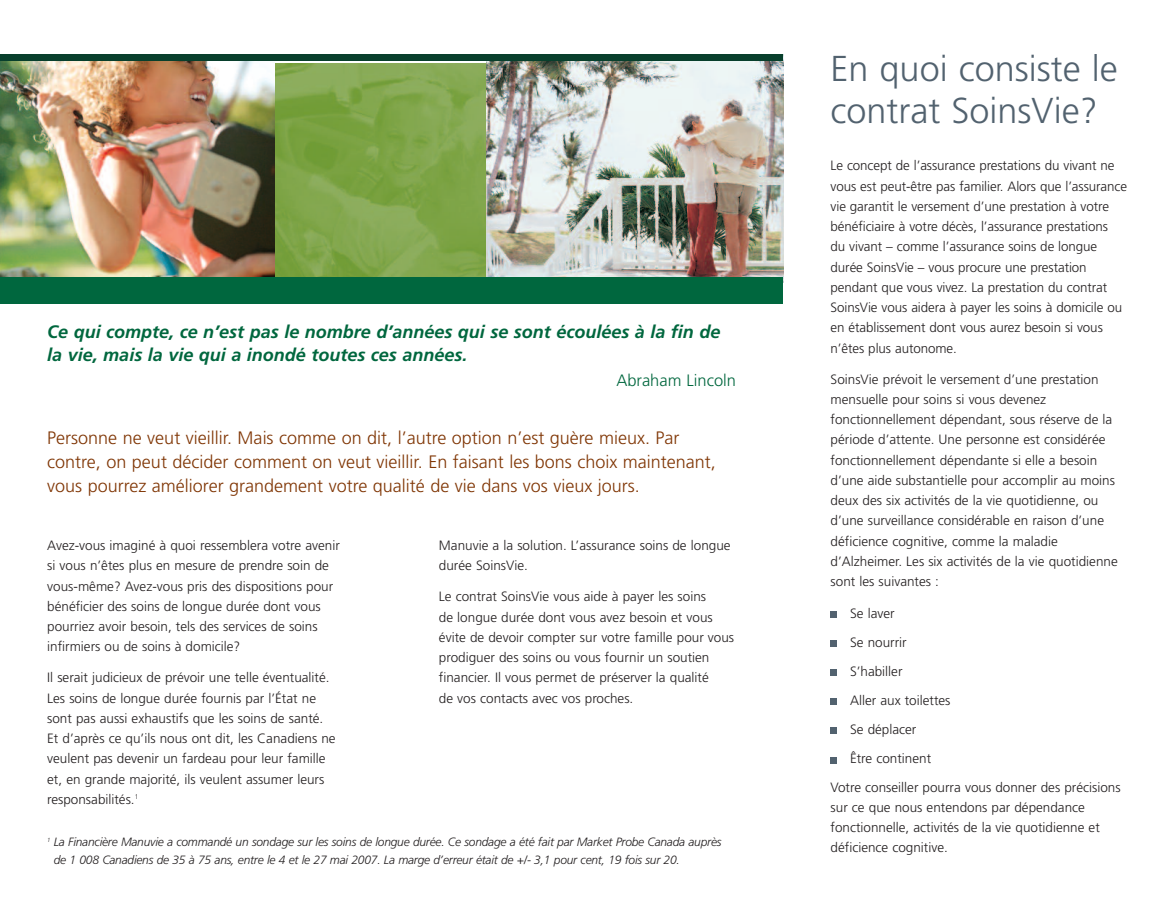
<style>
.page{position:relative;width:1175px;height:918px;background:#fff}
.page>*{position:absolute;margin:0;border:0;box-sizing:border-box;transform-origin:0 0}
.t1{font:300 36px/42px "Frutiger";color:#52626f}
.t2{font:300 18px/24px "Frutiger";color:#803605}
.t3{font:italic 700 18px/24px "Frutiger";color:#00673e}
.t4{font:300 16.5px "Frutiger";color:#00673e}
.t5{font:300 13.5px/20.2px "Frutiger";color:#231f20}
.t6{font:italic 300 12px/18px "Frutiger";letter-spacing:-.015em;color:#231f20}
</style>
<div class="page">
<div style="left:830px;top:611px;width:7px;height:7px;background:#52626f"></div>
<div style="left:830px;top:640px;width:7px;height:7px;background:#52626f"></div>
<div style="left:830px;top:669px;width:7px;height:7px;background:#52626f"></div>
<div style="left:830px;top:698px;width:7px;height:7px;background:#52626f"></div>
<div style="left:830px;top:728px;width:7px;height:6px;background:#52626f"></div>
<div style="left:830px;top:757px;width:7px;height:6px;background:#52626f"></div>
<img style="left:274px;top:63px;width:212px;height:214px">
<img style="left:0;top:61px;width:274px;height:216px">
<img style="left:486px;top:61px;width:297px;height:216px">
<div style="left:0;top:277px;width:783px;height:27px;background:#00673e"></div>
<div style="left:0;top:54px;width:783px;height:7px;background:#083f2c"></div>
<h2 class="t3" style="left:47px;top:321px;width:674px">Ce qui compte, ce n’est pas le nombre d’années qui se sont écoulées à la fin de la vie, mais la vie qui a inondé toutes ces années.</h2>
<p class="t4" style="left:616px;top:373px;width:121px">Abraham Lincoln</p>
<p class="t2" style="left:47px;top:428px;width:670px">Personne ne veut vieillir. Mais comme on dit, l’autre option n’est guère mieux. Par contre, on peut décider comment on veut vieillir. En faisant les bons choix maintenant, vous pourrez améliorer grandement votre qualité de vie dans vos vieux jours.</p>
<p class="t5" style="left:47px;top:536px;width:294px">Avez-vous imaginé à quoi ressemblera votre avenir si vous n’êtes plus en mesure de prendre soin de vous-même? Avez-vous pris des dispositions pour bénéficier des soins de longue durée dont vous pourriez avoir besoin, tels des services de soins infirmiers ou de soins à domicile?</p>
<p class="t5" style="left:47px;top:669px;width:290px">Il serait judicieux de prévoir une telle éventualité.<br>Les soins de longue durée fournis par l’État ne sont pas aussi exhaustifs que les soins de santé.<br>Et d’après ce qu’ils nous ont dit, les Canadiens ne veulent pas devenir un fardeau pour leur famille et, en grande majorité, ils veulent assumer leurs responsabilités.<sup>1</sup></p>
<p class="t5" style="left:439px;top:536px;width:293px">Manuvie a la solution. L’assurance soins de longue durée SoinsVie.</p>
<p class="t5" style="left:439px;top:588px;width:297px">Le contrat SoinsVie vous aide à payer les soins<br>de longue durée dont vous avez besoin et vous évite de devoir compter sur votre famille pour vous prodiguer des soins ou vous fournir un soutien financier. Il vous permet de préserver la qualité<br>de vos contacts avec vos proches.</p>
<p class="t6" style="left:54px;top:834px;width:669px;text-indent:-7px"><sup>1</sup> La Financière Manuvie a commandé un sondage sur les soins de longue durée. Ce sondage a été fait par Market Probe Canada auprès de 1 008 Canadiens de 35 à 75 ans, entre le 4 et le 27 mai 2007. La marge d’erreur était de +/- 3,1 pour cent, 19 fois sur 20.</p>
<h1 class="t1" style="left:830px;top:50px;width:289px">En quoi consiste le contrat SoinsVie?</h1>
<p class="t5" style="left:830px;top:156px;width:298px">Le concept de l’assurance prestations du vivant ne vous est peut-être pas familier. Alors que l’assurance vie garantit le versement d’une prestation à votre bénéficiaire à votre décès, l’assurance prestations<br>du vivant – comme l’assurance soins de longue durée SoinsVie – vous procure une prestation pendant que vous vivez. La prestation du contrat SoinsVie vous aidera à payer les soins à domicile ou en établissement dont vous aurez besoin si vous n’êtes plus autonome.</p>
<p class="t5" style="left:830px;top:370px;width:289px">SoinsVie prévoit le versement d’une prestation mensuelle pour soins si vous devenez fonctionnellement dépendant, sous réserve de la période d’attente. Une personne est considérée fonctionnellement dépendante si elle a besoin d’une aide substantielle pour accomplir au moins deux des six activités de la vie quotidienne, ou d’une surveillance considérable en raison d’une déficience cognitive, comme la maladie d’Alzheimer. Les six activités de la vie quotidienne sont les suivantes :</p>
<p class="t5" style="left:850px;top:604px;width:46px">Se laver</p>
<p class="t5" style="left:850px;top:633px;width:58px">Se nourrir</p>
<p class="t5" style="left:850px;top:662px;width:54px">S’habiller</p>
<p class="t5" style="left:850px;top:691px;width:102px">Aller aux toilettes</p>
<p class="t5" style="left:850px;top:720px;width:68px">Se déplacer</p>
<p class="t5" style="left:850px;top:750px;width:83px">Être continent</p>
<p class="t5" style="left:830px;top:778px;width:291px">Votre conseiller pourra vous donner des précisions</p>
<p class="t5" style="left:830px;top:798px;width:271px">sur ce que nous entendons par dépendance fonctionnelle, activités de la vie quotidienne et déficience cognitive.</p>
</div>
